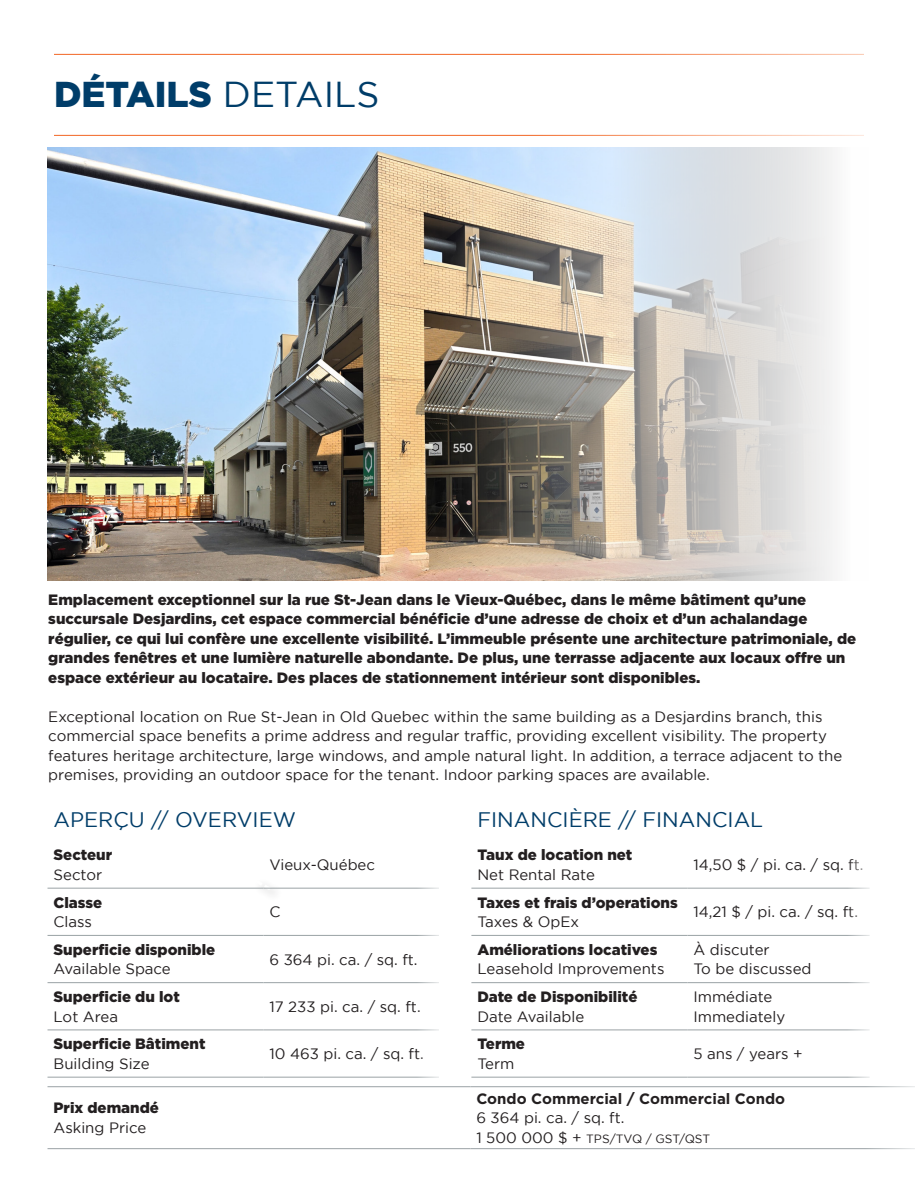
<style>
.page{position:relative;width:918px;height:1188px;background:#fff}
.page>*{position:absolute;margin:0;border:0;box-sizing:border-box;transform-origin:0 0}
.t1{font:900 36px "Gotham";color:#003d69}
.t2{font:21px "Gotham";color:#003d69}
.t3{font:15px/19.5px "Gotham";color:#231f20}
.t4{font:900 15px/19.5px "Gotham";color:#231f20}
.t5{font:700 15px "Gotham";color:#231f20}
.t6{font:12px "Gotham";color:#231f20}
.s1{font-weight:400}
.s2{font-size:15px}
</style>
<div class="page">
<img style="left:48px;top:148px;width:785px;height:432px">
<hr style="left:54px;top:54px;width:810px;height:1px;background:#f26624">
<hr style="left:54px;top:135px;width:810px;height:1px;background:#f26624">
<svg style="left:254px;top:885px;width:19px;height:7px"></svg>
<hr style="left:48px;top:888px;width:216px;height:1px;background:#9aa2a5">
<hr style="left:264px;top:888px;width:175px;height:1px;background:#9aa2a5">
<hr style="left:48px;top:935px;width:216px;height:1px;background:#9aa2a5">
<hr style="left:264px;top:935px;width:175px;height:1px;background:#9aa2a5">
<hr style="left:48px;top:982px;width:216px;height:1px;background:#9aa2a5">
<hr style="left:264px;top:982px;width:175px;height:1px;background:#9aa2a5">
<hr style="left:48px;top:1030px;width:216px;height:1px;background:#9aa2a5">
<hr style="left:264px;top:1030px;width:175px;height:1px;background:#9aa2a5">
<hr style="left:48px;top:1077px;width:216px;height:1px;background:#9aa2a5">
<hr style="left:264px;top:1077px;width:175px;height:1px;background:#9aa2a5">
<hr style="left:471px;top:888px;width:216px;height:1px;background:#9aa2a5">
<hr style="left:687px;top:888px;width:183px;height:1px;background:#9aa2a5">
<hr style="left:471px;top:935px;width:216px;height:1px;background:#9aa2a5">
<hr style="left:687px;top:935px;width:183px;height:1px;background:#9aa2a5">
<hr style="left:471px;top:982px;width:216px;height:1px;background:#9aa2a5">
<hr style="left:687px;top:982px;width:183px;height:1px;background:#9aa2a5">
<hr style="left:471px;top:1030px;width:216px;height:1px;background:#9aa2a5">
<hr style="left:687px;top:1030px;width:183px;height:1px;background:#9aa2a5">
<hr style="left:471px;top:1077px;width:216px;height:1px;background:#9aa2a5">
<hr style="left:687px;top:1077px;width:183px;height:1px;background:#9aa2a5">
<hr style="left:48px;top:1086px;width:422px;height:1px;background:#9aa2a5">
<hr style="left:470px;top:1086px;width:445px;height:1px;background:#9aa2a5">
<hr style="left:48px;top:1148px;width:422px;height:1px;background:#9aa2a5">
<hr style="left:470px;top:1148px;width:445px;height:1px;background:#9aa2a5">
<p class="t1" style="left:54px;top:74px;width:327px">DÉTAILS <span class="s1">DETAILS</span></p>
<p class="t4" style="left:48px;top:590px;width:809px">Emplacement exceptionnel sur la rue St-Jean dans le Vieux-Québec, dans le même bâtiment qu’une succursale Desjardins, cet espace commercial bénéficie d’une adresse de choix et d’un achalandage régulier, ce qui lui confère une excellente visibilité. L’immeuble présente une architecture patrimoniale, de grandes fenêtres et une lumière naturelle abondante. De plus, une terrasse adjacente aux locaux offre un espace extérieur au locataire. Des places de stationnement intérieur sont disponibles.</p>
<p class="t3" style="left:48px;top:707px;width:796px">Exceptional location on Rue St-Jean in Old Quebec within the same building as a Desjardins branch, this commercial space benefits a prime address and regular traffic, providing excellent visibility. The property features heritage architecture, large windows, and ample natural light. In addition, a terrace adjacent to the premises, providing an outdoor space for the tenant. Indoor parking spaces are available.</p>
<h2 class="t2" style="left:477px;top:808px;width:287px">FINANCIÈRE // FINANCIAL</h2>
<p class="t4" style="left:477px;top:845px;width:157px">Taux de location net</p>
<p class="t3" style="left:477px;top:864px;width:119px">Net Rental Rate</p>
<h2 class="t2" style="left:54px;top:808px;width:244px">APERÇU // OVERVIEW</h2>
<p class="t4" style="left:54px;top:845px;width:60px">Secteur</p>
<p class="t3" style="left:54px;top:864px;width:50px">Sector</p>
<p class="t3" style="left:693px;top:855px;width:172px">14,50 $ / pi. ca. / sq. ft.</p>
<p class="t3" style="left:270px;top:855px;width:107px">Vieux-Québec</p>
<p class="t4" style="left:54px;top:892px;width:50px">Classe</p>
<p class="t3" style="left:54px;top:912px;width:40px">Class</p>
<p class="t3" style="left:270px;top:902px;width:13px">C</p>
<p class="t4" style="left:477px;top:892px;width:202px">Taxes et frais d’operations</p>
<p class="t3" style="left:477px;top:912px;width:103px">Taxes &amp; OpEx</p>
<p class="t3" style="left:693px;top:902px;width:166px">14,21 $ / pi. ca. / sq. ft.</p>
<p class="t4" style="left:54px;top:939px;width:163px">Superficie disponible</p>
<p class="t3" style="left:54px;top:959px;width:119px">Available Space</p>
<p class="t3" style="left:270px;top:949px;width:150px">6 364 pi. ca. / sq. ft.</p>
<p class="t4" style="left:477px;top:939px;width:181px">Améliorations locatives</p>
<p class="t3" style="left:477px;top:959px;width:189px">Leasehold Improvements</p>
<p class="t3" style="left:693px;top:939px;width:120px">À discuter<br>To be discussed</p>
<p class="t4" style="left:54px;top:987px;width:128px">Superficie du lot</p>
<p class="t3" style="left:54px;top:1006px;width:66px">Lot Area</p>
<p class="t3" style="left:270px;top:996px;width:153px">17 233 pi. ca. / sq. ft.</p>
<p class="t4" style="left:477px;top:987px;width:162px">Date de Disponibilité</p>
<p class="t3" style="left:477px;top:1006px;width:108px">Date Available</p>
<p class="t3" style="left:693px;top:987px;width:93px">Immédiate<br>Immediately</p>
<p class="t4" style="left:54px;top:1034px;width:154px">Superficie Bâtiment</p>
<p class="t3" style="left:54px;top:1053px;width:98px">Building Size</p>
<p class="t3" style="left:270px;top:1044px;width:156px">10 463 pi. ca. / sq. ft.</p>
<p class="t4" style="left:477px;top:1034px;width:49px">Terme</p>
<p class="t3" style="left:477px;top:1053px;width:39px">Term</p>
<p class="t3" style="left:693px;top:1044px;width:111px">5 ans / years +</p>
<p class="t4" style="left:54px;top:1098px;width:107px">Prix demandé</p>
<p class="t3" style="left:54px;top:1118px;width:94px">Asking Price</p>
<p class="t5" style="left:476px;top:1090px;width:310px">Condo Commercial / Commercial Condo</p>
<p class="t3" style="left:476px;top:1108px;width:150px">6 364 pi. ca. / sq. ft.</p>
<p class="t6" style="left:476px;top:1132px;width:235px"><span class="s2">1 500 000 $ +</span> TPS/TVQ / GST/QST</p>
</div>
